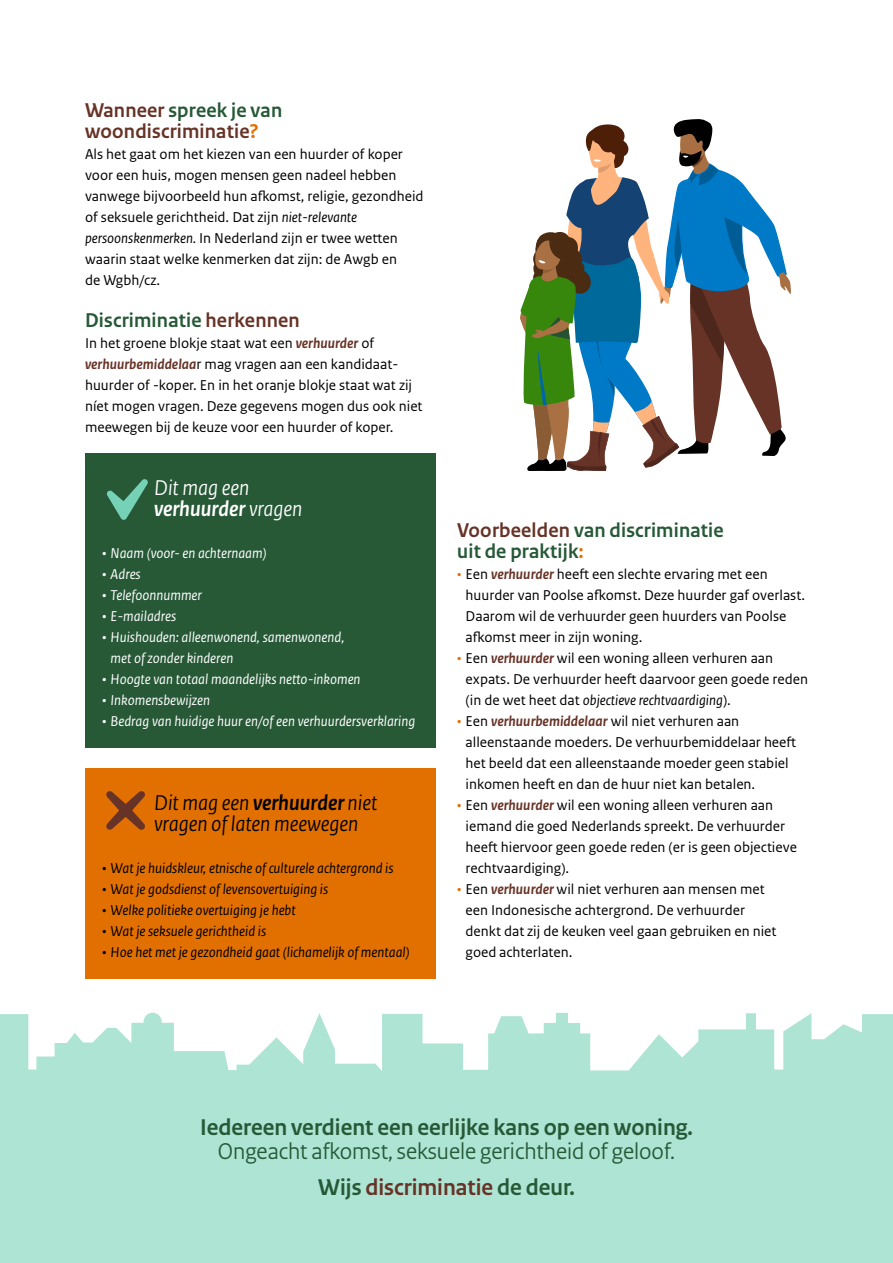
<style>
.page{position:relative;width:893px;height:1263px;background:#fff}
.page>*{position:absolute;margin:0;border:0;box-sizing:border-box;transform-origin:0 0}
.t1{font:24px/36px "Rijksoverheid Sans Heading";color:#275937;text-align:center}
.t2{font:700 24px "Rijksoverheid Sans Heading";color:#275937}
.t3{font:italic 22.5px/21px "Rijksoverheid Sans Heading";color:#000}
.t4{font:italic 22.5px/21px "Rijksoverheid Sans Heading";color:#fff}
.t5{font:700 21px/21px "Rijksoverheid Sans Heading";letter-spacing:.01em;color:#275937}
.t6{font:700 21px/21px "Rijksoverheid Sans Heading";letter-spacing:.01em;color:#673327}
.t7{font:15px/21px "Rijksoverheid Sans Text";color:#000}
.t8{font:italic 15px/21px "Rijksoverheid Sans Text";color:#fff}
.t9{font:italic 15px "Rijksoverheid Sans Text";color:#000}
.s1{color:#275937}
.s2{color:#e17000}
.s3{font-style:italic}
.s4{color:#673327}
.s5{font-weight:700;font-style:italic;color:#673327}
.s6{font-weight:700}
.s7{font-weight:700;color:#673327}
</style>
<div class="page">
<svg style="left:0;top:1013px;width:862px;height:114px;fill:#ade4d3"></svg>
<div style="left:0;top:1127px;width:893px;height:136px;background:#ade4d3"></div>
<div style="left:862px;top:1014px;width:31px;height:113px;background:#ade4d3"></div>
<svg style="left:520px;top:119px;width:271px;height:352px"></svg>
<div style="left:85px;top:768px;width:351px;height:210px;background:#e17000"></div>
<div style="left:85px;top:453px;width:351px;height:294px;background:#275937"></div>
<svg style="left:106px;top:791px;width:39px;height:39px"></svg>
<svg style="left:107px;top:479px;width:41px;height:41px"></svg>
<h3 class="t6" style="left:85px;top:100px;width:199px">Wanneer <span class="s1">spreek je van </span>woondiscriminatie<span class="s2">?</span></h3>
<p class="t7" style="left:85px;top:144px;width:340px">Als het gaat om het kiezen van een huurder of koper voor een huis, mogen mensen geen nadeel hebben vanwege bijvoorbeeld hun afkomst, religie, gezondheid of seksuele gerichtheid. Dat zijn <span class="s3">niet-relevante persoonskenmerken.</span> In Nederland zijn er twee wetten waarin staat welke kenmerken dat zijn: de Awgb en<br>de Wgbh/cz.</p>
<h3 class="t5" style="left:85px;top:310px;width:216px">Discriminatie <span class="s4">herkennen</span></h3>
<p class="t7" style="left:85px;top:333px;width:339px">In het groene blokje staat wat een <span class="s5">verhuurder</span> of <span class="s5">verhuurbemiddelaa</span>r mag vragen aan een kandidaat&shy;huurder of -koper. En in het oranje blokje staat wat zij níet mogen vragen. Deze gegevens mogen dus ook niet meewegen bij de keuze voor een huurder of koper.</p>
<h2 class="t4" style="left:154px;top:478px;width:150px">Dit mag een <span class="s6">verhuurder</span> vragen</h2>
<p class="t8" style="left:102px;top:543px;width:166px">• Naam (voor- en achternaam)</p>
<p class="t8" style="left:102px;top:564px;width:40px">• Adres</p>
<p class="t8" style="left:102px;top:585px;width:101px">• Telefoonnummer</p>
<p class="t8" style="left:102px;top:606px;width:76px">• E-mailadres</p>
<p class="t8" style="left:111px;top:627px;width:235px;text-indent:-9px">• Huishouden: alleenwonend, samenwonend, met of zonder kinderen</p>
<p class="t8" style="left:102px;top:669px;width:260px">• Hoogte van totaal maandelijks netto-inkomen</p>
<p class="t8" style="left:102px;top:690px;width:110px">• Inkomensbewijzen</p>
<p class="t8" style="left:102px;top:711px;width:315px">• Bedrag van huidige huur en/of een verhuurdersverklaring</p>
<h2 class="t3" style="left:154px;top:793px;width:224px">Dit mag een <span class="s6">verhuurder</span> niet vragen of laten meewegen</h2>
<p class="t9" style="left:102px;top:860px;width:293px">• Wat je huidskleur, etnische of culturele achtergrond is</p>
<p class="t9" style="left:102px;top:881px;width:228px">• Wat je godsdienst of levensovertuiging is</p>
<p class="t9" style="left:102px;top:902px;width:195px">• Welke politieke overtuiging je hebt</p>
<p class="t9" style="left:102px;top:923px;width:166px">• Wat je seksuele gerichtheid is</p>
<p class="t9" style="left:102px;top:944px;width:309px">• Hoe het met je gezondheid gaat (lichamelijk of mentaal)</p>
<h3 class="t5" style="left:457px;top:520px;width:268px"><span class="s4">Voorbeelden</span> van discriminatie uit de praktijk<span class="s2">:</span></h3>
<p class="t7" style="left:466px;top:564px;width:341px;text-indent:-9px"><span class="s2">•</span> Een <span class="s5">verhuurder</span> heeft een slechte ervaring met een huurder van Poolse afkomst. Deze huurder gaf overlast.<br>Daarom wil de verhuurder geen huurders van Poolse afkomst meer in zijn woning.</p>
<p class="t7" style="left:466px;top:648px;width:344px;text-indent:-9px"><span class="s2">•</span> Een <span class="s5">verhuurder</span> wil een woning alleen verhuren aan expats. De verhuurder heeft daarvoor geen goede reden (in de wet heet dat <span class="s3">objectieve rechtvaardiging</span>).</p>
<p class="t7" style="left:466px;top:711px;width:332px;text-indent:-9px"><span class="s2">•</span> Een <span class="s5">verhuurbemiddelaar</span> wil niet verhuren aan alleenstaande moeders. De verhuurbemiddelaar heeft het beeld dat een alleenstaande moeder geen stabiel inkomen heeft en dan de huur niet kan betalen.</p>
<p class="t7" style="left:466px;top:795px;width:333px;text-indent:-9px"><span class="s2">•</span> Een <span class="s5">verhuurder</span> wil een woning alleen verhuren aan iemand die goed Nederlands spreekt. De verhuurder heeft hiervoor geen goede reden (er is geen objectieve rechtvaardiging).</p>
<p class="t7" style="left:466px;top:879px;width:312px;text-indent:-9px"><span class="s2">•</span> Een <span class="s5">verhuurder</span> wil niet verhuren aan mensen met een Indonesische achtergrond. De verhuurder denkt dat zij de keuken veel gaan gebruiken en niet goed achterlaten.</p>
<h1 class="t2" style="left:200px;top:1113px;width:494px">Iedereen verdient een eerlijke kans op een woning.</h1>
<h1 class="t1" style="left:218px;top:1133px;width:459px">Ongeacht afkomst, seksuele gerichtheid of geloof.<br><span class="s6">Wijs</span> <span class="s7">discriminatie</span> <span class="s6">de deur.</span></h1>
</div>
